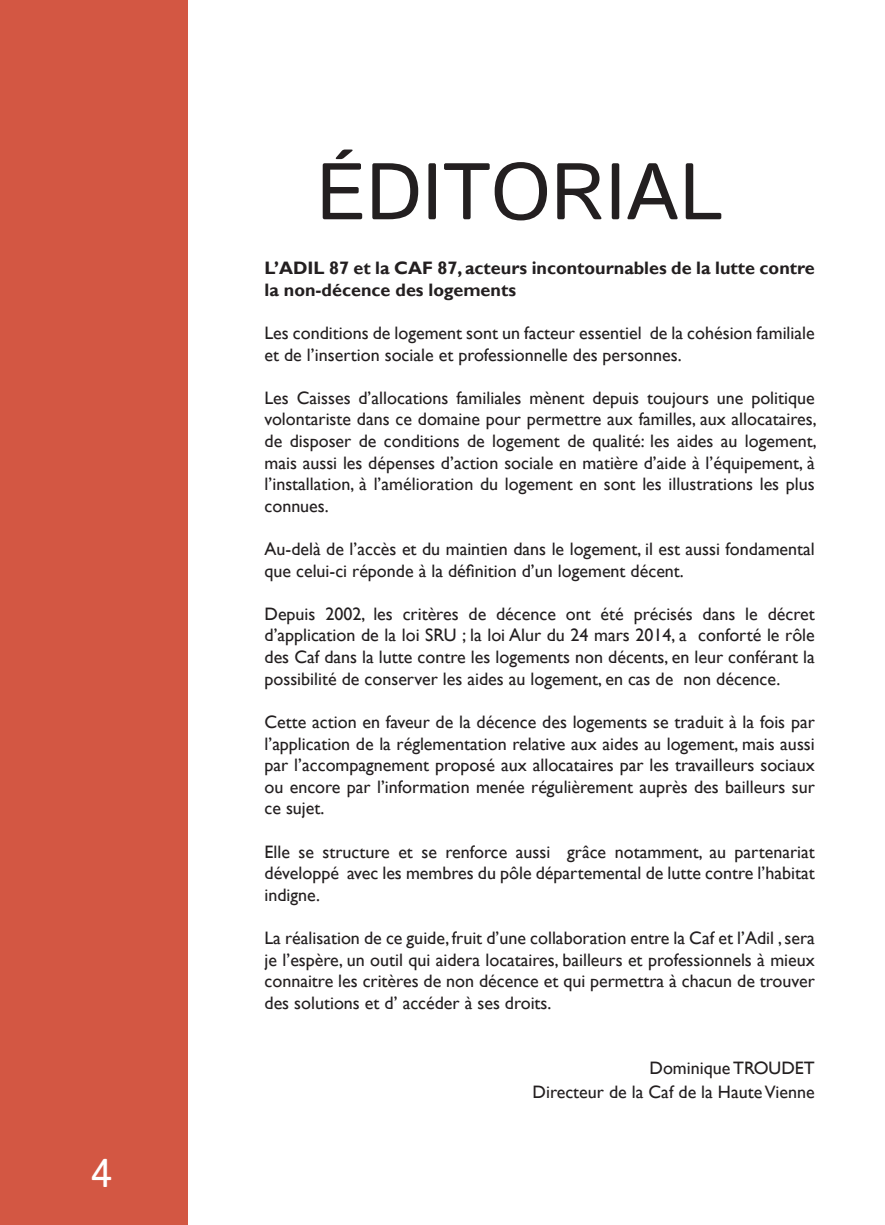
<style>
.page{position:relative;width:885px;height:1225px;background:#fff}
.page>*{position:absolute;margin:0;border:0;box-sizing:border-box;transform-origin:0 0}
.t1{font:80px "Istok";color:#231f20}
.t2{font:40px "Istok";color:#fff}
.t3{font:18px/21.6px "Gill Sans";color:#231f20;text-align:justify}
.t4{font:700 18px/21.6px "Gill Sans";color:#231f20}
</style>
<div class="page">
<div style="left:0;top:0;width:187px;height:1224px;background:#d35743"></div>
<h2 class="t2" style="left:91px;top:1147px;width:23px">4</h2>
<p class="t1" style="left:316px;top:139px;width:409px">ÉDITORIAL</p>
<p class="t4" style="left:264px;top:258px;width:551px">L’ADIL 87 et la CAF 87, acteurs incontournables de la lutte contre la non-décence des logements</p>
<p class="t3" style="left:264px;top:322px;width:551px">Les conditions de logement sont un facteur essentiel de la cohésion familiale et de l’insertion sociale et professionnelle des personnes.</p>
<p class="t3" style="left:264px;top:387px;width:553px">Les Caisses d’allocations familiales mènent depuis toujours une politique volontariste dans ce domaine pour permettre aux familles, aux allocataires, de disposer de conditions de logement de qualité: les aides au logement, mais aussi les dépenses d’action sociale en matière d’aide à l’équipement, à l’installation, à l’amélioration du logement en sont les illustrations les plus connues.</p>
<p class="t3" style="left:264px;top:538px;width:551px">Au-delà de l’accès et du maintien dans le logement, il est aussi fondamental que celui-ci réponde à la définition d’un logement décent.</p>
<p class="t3" style="left:264px;top:603px;width:551px">Depuis 2002, les critères de décence ont été précisés dans le décret d’application de la loi SRU ; la loi Alur du 24 mars 2014, a conforté le rôle des Caf dans la lutte contre les logements non décents, en leur conférant la possibilité de conserver les aides au logement, en cas de non décence.</p>
<p class="t3" style="left:264px;top:711px;width:551px">Cette action en faveur de la décence des logements se traduit à la fois par l’application de la réglementation relative aux aides au logement, mais aussi par l’accompagnement proposé aux allocataires par les travailleurs sociaux ou encore par l’information menée régulièrement auprès des bailleurs sur ce sujet.</p>
<p class="t3" style="left:264px;top:841px;width:551px">Elle se structure et se renforce aussi grâce notamment, au partenariat développé avec les membres du pôle départemental de lutte contre l’habitat indigne.</p>
<p class="t3" style="left:264px;top:927px;width:551px">La réalisation de ce guide, fruit d’une collaboration entre la Caf et l’Adil , sera je l’espère, un outil qui aidera locataires, bailleurs et professionnels à mieux connaitre les critères de non décence et qui permettra à chacun de trouver des solutions et d’ accéder à ses droits.</p>
<p class="t3" style="left:649px;top:1057px;width:167px">Dominique TROUDET</p>
<p class="t3" style="left:532px;top:1081px;width:284px">Directeur de la Caf de la Haute Vienne</p>
</div>
